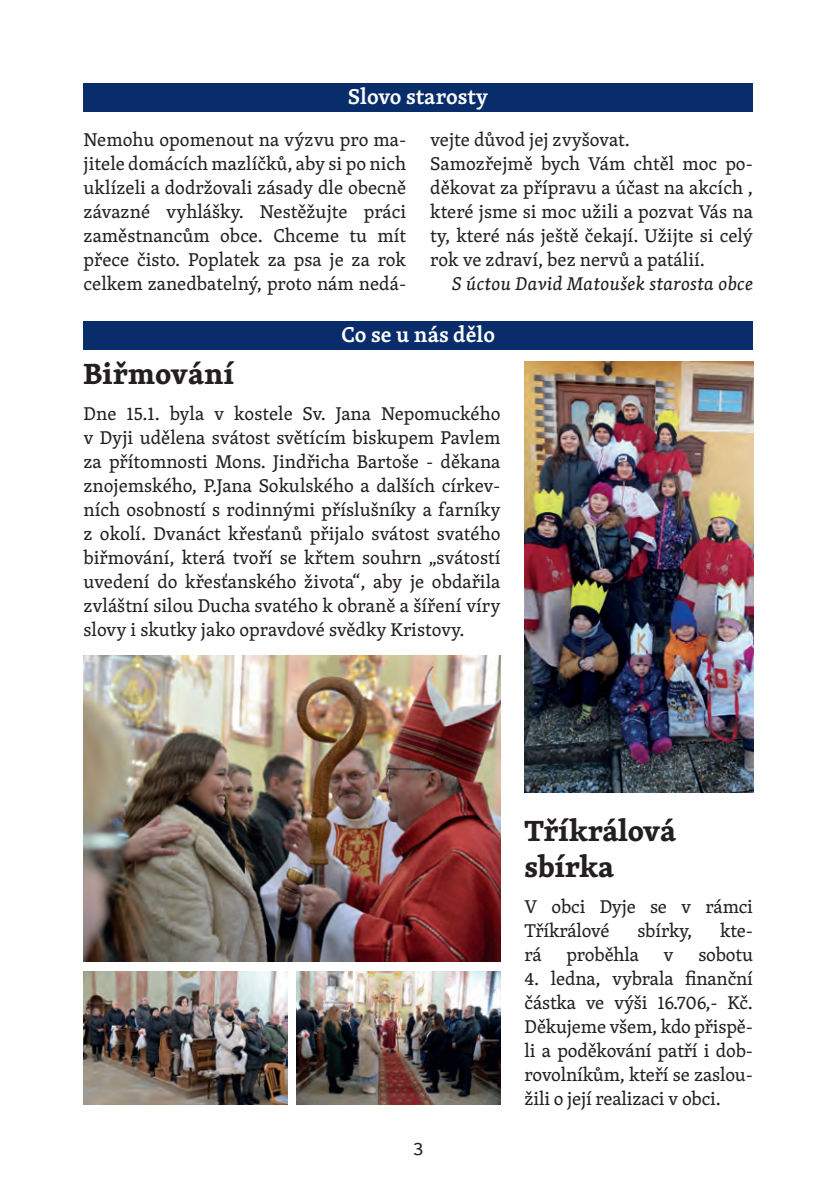
<style>
.page{position:relative;width:839px;height:1192px;background:#fff}
.page>*{position:absolute;margin:0;border:0;box-sizing:border-box;transform-origin:0 0}
.t1{font:700 30px/36px "Skolar Latin";letter-spacing:-.01em;color:#231f20}
.t2{font:600 22px "Skolar PE";color:#fff}
.t3{font:20px "Podkova";color:#231f20}
.t4{font:19px/24px "Skolar Latin";color:#231f20;text-align:justify}
.t5{font:italic 19px "Skolar Latin";letter-spacing:.02em;color:#231f20}
</style>
<div class="page">
<div style="left:84px;top:321px;width:669px;height:28px;background:#092d6a"></div>
<div style="left:84px;top:84px;width:669px;height:28px;background:#092d6a"></div>
<img style="left:524px;top:362px;width:229px;height:430px">
<img style="left:83px;top:655px;width:417px;height:306px">
<img style="left:84px;top:971px;width:203px;height:133px">
<img style="left:296px;top:971px;width:204px;height:133px">
<p class="t2" style="left:348px;top:80px;width:141px">Slovo starosty</p>
<p class="t4" style="left:430px;top:127px;width:324px;text-align:left">vejte důvod jej zvyšovat.<br>Samozřejmě bych Vám chtěl moc po&shy;děkovat za přípravu a účast na akcích , které jsme si moc užili a pozvat Vás na ty, které nás ještě čekají. Užijte si celý rok ve zdraví, bez nervů a patálií.</p>
<p class="t5" style="left:452px;top:269px;width:302px">S úctou David Matoušek starosta obce</p>
<p class="t4" style="left:84px;top:127px;width:324px">Nemohu opomenout na výzvu pro ma&shy;jitele domácích mazlíčků, aby si po nich uklízeli a dodržovali zásady dle obecně závazné vyhlášky. Nestěžujte práci zaměstnancům obce. Chceme tu mít přece čisto. Poplatek za psa je za rok celkem zanedbatelný, proto nám nedá-</p>
<p class="t2" style="left:341px;top:317px;width:155px">Co se u nás dělo</p>
<h1 class="t1" style="left:83px;top:355px;width:152px">Biřmování</h1>
<p class="t4" style="left:83px;top:401px;width:418px">Dne 15.1. byla v kostele Sv. Jana Nepomuckého v Dyji udělena svátost světícím biskupem Pavlem za přítomnosti Mons. Jindřicha Bartoše - děkana znojemského, P.Jana Sokulského a dalších církev&shy;ních osobností s rodinnými příslušníky a farníky z okolí. Dvanáct křesťanů přijalo svátost svatého biřmování, která tvoří se křtem souhrn „svátostí uvedení do křesťanského života“, aby je obdařila zvláštní silou Ducha svatého k obraně a šíření víry slovy i skutky jako opravdové svědky Kristovy.</p>
<p class="t3" style="left:413px;top:1134px;width:12px">3</p>
<h1 class="t1" style="left:524px;top:811px;width:153px">Tříkrálová sbírka</h1>
<p class="t4" style="left:524px;top:893px;width:230px">V obci Dyje se v rámci<br>Tříkrálové</p>
<p class="t4" style="left:637px;top:917px;width:56px">sbírky,</p>
<p class="t4" style="left:720px;top:917px;width:34px">kte-</p>
<p class="t4" style="left:524px;top:941px;width:19px">rá</p>
<p class="t4" style="left:566px;top:941px;width:74px">proběhla</p>
<p class="t4" style="left:663px;top:941px;width:12px">v</p>
<p class="t4" style="left:698px;top:941px;width:56px">sobotu</p>
<p class="t4" style="left:524px;top:965px;width:230px">4. ledna, vybrala finanční částka ve výši 16.706,- Kč.<br>Děkujeme všem, kdo přispě&shy;li a poděkování patří i dob&shy;rovolníkům, kteří se zaslou&shy;žili o její realizaci v obci.</p>
</div>
